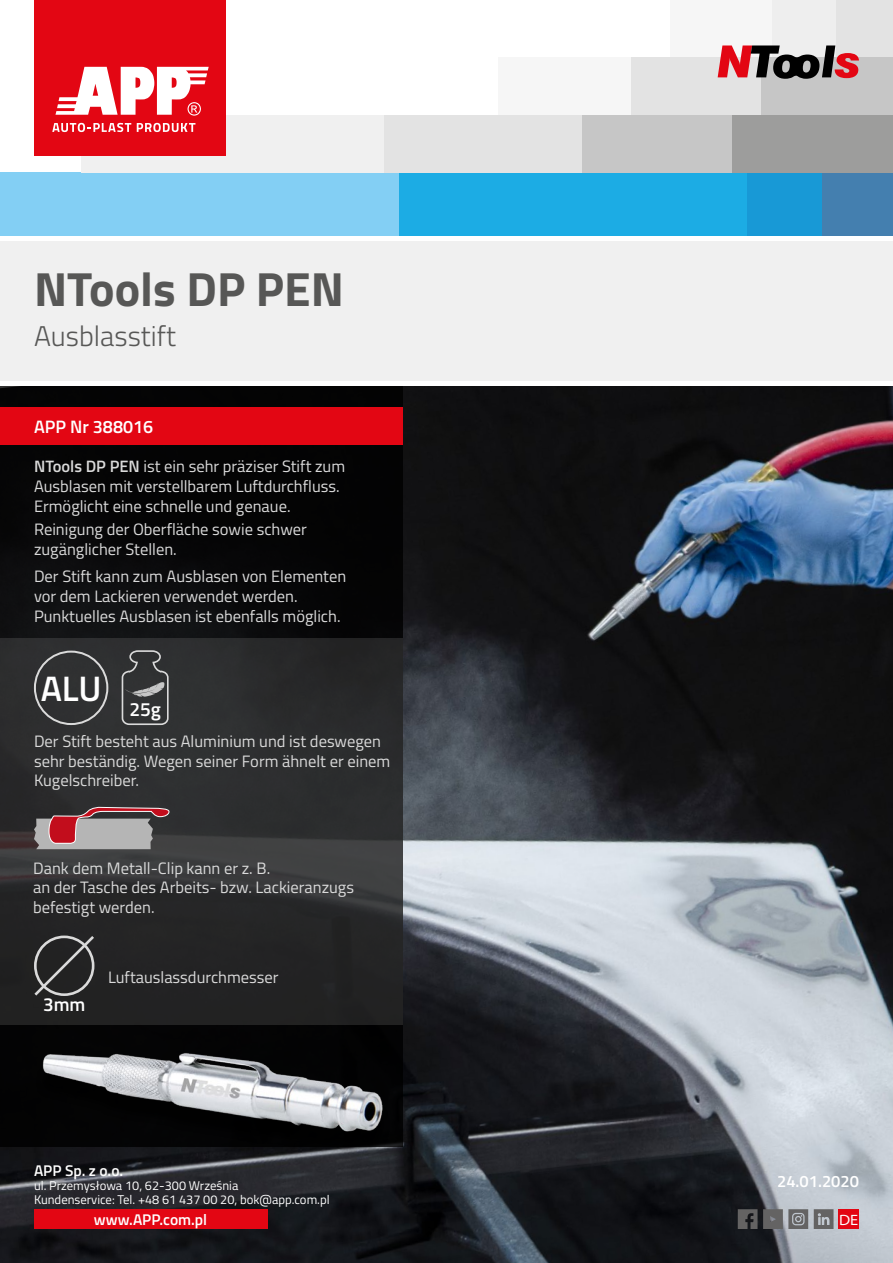
<style>
.page{position:relative;width:893px;height:1263px;background:#fff}
.page>*{position:absolute;margin:0;border:0;box-sizing:border-box;transform-origin:0 0}
.t1{font:700 48px "Titillium";color:#575756}
.t2{font:600 35.4px "Titillium";color:#fff}
.t3{font:300 28.5px "Titillium";color:#575756}
.t4{font:600 18.9px "Titillium";color:#fff}
.t5{font:600 18px "Titillium";color:#fff}
.t6{font:16.5px/19.8px "Titillium";color:#dadada}
.t7{font:600 16.5px "Titillium";color:#fff}
.t8{font:600 15.45px "Titillium";color:#fff}
.t9{font:semi-expanded 15px "Myriad Pro";color:#fff}
.t10{font:12.75px/14.1px "Titillium";color:#fff}
.s1{font-weight:600}
</style>
<div class="page">
<div style="left:727px;top:172px;width:97px;height:64px;background:#1899d6"></div>
<div style="left:398px;top:172px;width:348px;height:64px;background:#1cace4"></div>
<div style="left:0;top:172px;width:399px;height:64px;background:#83cff4"></div>
<div style="left:830px;top:0;width:63px;height:57px;background:#e3e3e3"></div>
<div style="left:746px;top:0;width:90px;height:57px;background:#eee"></div>
<div style="left:670px;top:0;width:101px;height:57px;background:#f6f6f6"></div>
<div style="left:761px;top:57px;width:132px;height:58px;background:#c6c6c6"></div>
<div style="left:629px;top:57px;width:132px;height:58px;background:#e3e3e3"></div>
<div style="left:499px;top:57px;width:132px;height:58px;background:#f6f6f6"></div>
<div style="left:822px;top:172px;width:71px;height:64px;background:#447faf"></div>
<div style="left:732px;top:115px;width:161px;height:57px;background:#9d9d9c"></div>
<div style="left:383px;top:115px;width:205px;height:57px;background:#e3e3e3"></div>
<div style="left:81px;top:115px;width:302px;height:57px;background:#f0f0f0"></div>
<div style="left:583px;top:115px;width:149px;height:57px;background:#c6c6c6"></div>
<div style="left:35px;top:0;width:191px;height:156px;background:#e30613"></div>
<svg style="left:52px;top:123px;width:79px;height:9px"></svg>
<svg style="left:137px;top:123px;width:58px;height:9px"></svg>
<svg style="left:55px;top:67px;width:154px;height:49px"></svg>
<img style="left:0;top:386px;width:893px;height:877px">
<div style="left:0;top:386px;width:403px;height:761px;background:#000"></div>
<svg style="left:0;top:638px;width:403px;height:387px;background:#2b2c2d"></svg>
<div style="left:0;top:236px;width:893px;height:146px;background:#f0f0f0"></div>
<hr style="left:0;top:236px;width:893px;height:4px;background:#fff">
<div style="left:0;top:407px;width:403px;height:37px;background:#e30613"></div>
<svg style="left:718px;top:45px;width:141px;height:34px"></svg>
<div style="left:838px;top:1209px;width:21px;height:20px;background:#e30613"></div>
<div style="left:35px;top:1062px;width:355px;height:94px;background:#000;opacity:.75"></div>
<img style="left:35px;top:1053px;width:367px;height:92px">
<div style="left:34px;top:651px;width:74px;height:74px;border:2px solid #dadada;border-radius:50%"></div>
<svg style="left:121px;top:649px;width:48px;height:77px;background:#494a4b"></svg>
<svg style="left:32px;top:933px;width:65px;height:65px;background:#3f3f3f"></svg>
<svg style="left:34px;top:807px;width:136px;height:42px;background:#947679"></svg>
<svg style="left:738px;top:1209px;width:19px;height:20px"></svg>
<svg style="left:763px;top:1209px;width:45px;height:20px"></svg>
<svg style="left:814px;top:1209px;width:19px;height:20px"></svg>
<div style="left:34px;top:1209px;width:233px;height:20px;background:#e30613"></div>
<h1 class="t1" style="left:34px;top:252px;width:312px">NTools DP PEN</h1>
<h3 class="t3" style="left:34px;top:316px;width:143px">Ausblasstift</h3>
<p class="t5" style="left:34px;top:413px;width:121px">APP Nr 388016</p>
<p class="t6" style="left:34px;top:456px;width:313px"><span class="s1">NTools DP PEN</span> ist ein sehr präziser Stift zum<br>Ausblasen mit verstellbarem Luftdurchfluss.<br>Ermöglicht eine schnelle und genaue.</p>
<p class="t6" style="left:34px;top:519px;width:274px">Reinigung der Oberfläche sowie schwer zugänglicher Stellen.</p>
<p class="t6" style="left:34px;top:566px;width:314px">Der Stift kann zum Ausblasen von Elementen vor dem Lackieren verwendet werden.<br>Punktuelles Ausblasen ist ebenfalls möglich.</p>
<h2 class="t2" style="left:41px;top:662px;width:122px">ALU <sub>25g</sub></h2>
<p class="t6" style="left:34px;top:730px;width:358px">Der Stift besteht aus Aluminium und ist deswegen sehr beständig. Wegen seiner Form ähnelt er einem<br>Kugelschreiber.</p>
<p class="t6" style="left:33px;top:857px;width:322px">Dank dem Metall-Clip kann er z. B.<br>an der Tasche des Arbeits- bzw. Lackieranzugs befestigt werden.</p>
<p class="t4" style="left:43px;top:990px;width:44px">3mm</p>
<p class="t6" style="left:108px;top:967px;width:172px">Luftauslassdurchmesser</p>
<p class="t8" style="left:34px;top:1159px;width:91px">APP Sp. z o.o.</p>
<p class="t10" style="left:34px;top:1178px;width:297px">ul. Przemysłowa 10, 62-300 Września<br>Kundenservice: Tel. +48 61 437 00 20, bok@app.com.pl</p>
<p class="t8" style="left:94px;top:1208px;width:115px">www.APP.com.pl</p>
<p class="t7" style="left:777px;top:1169px;width:83px">24.01.2020</p>
<p class="t9" style="left:839px;top:1210px;width:21px">DE</p>
</div>
